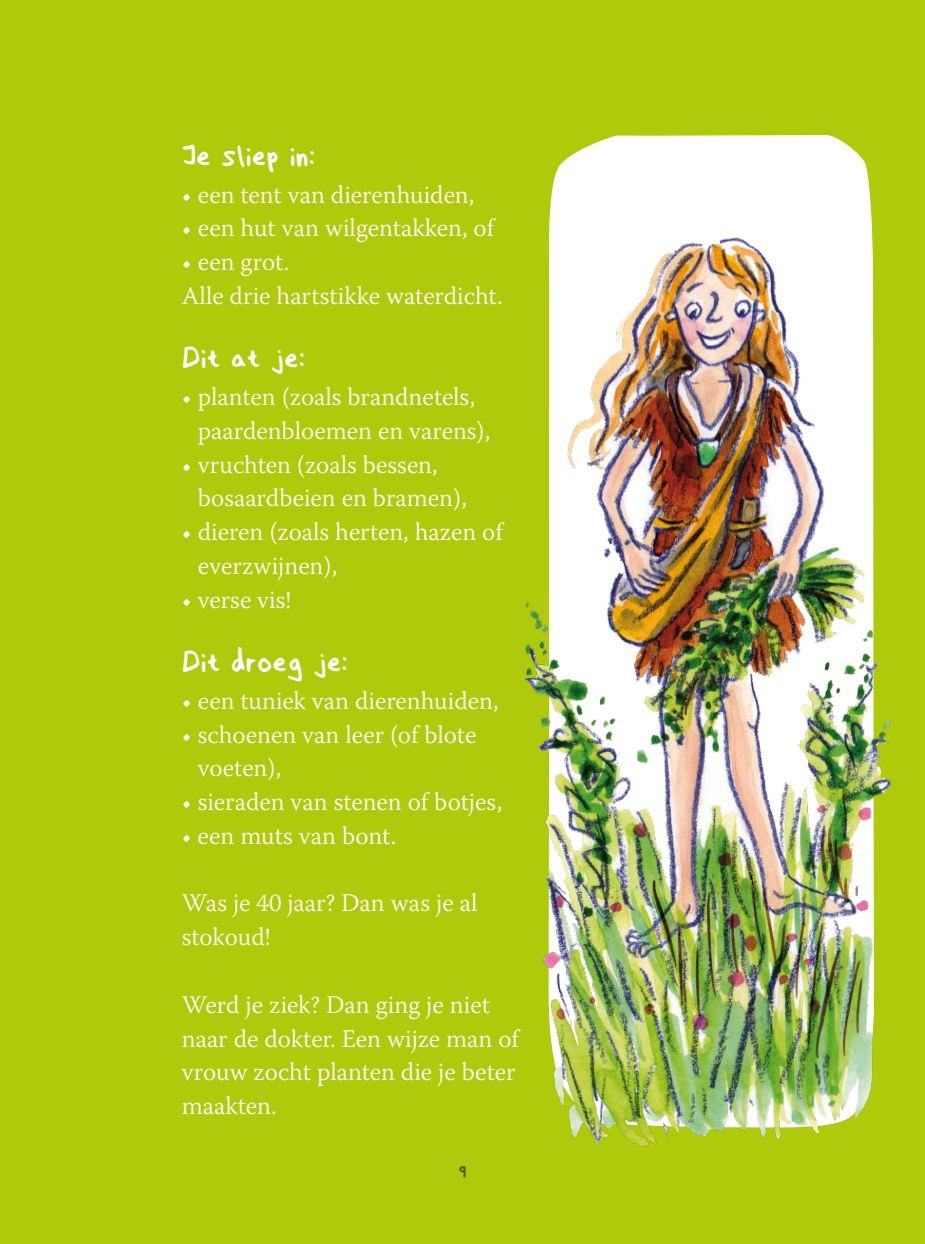
<style>
.page{position:relative;width:925px;height:1244px;background:#afca0b}
.page>*{position:absolute;margin:0;border:0;box-sizing:border-box;transform-origin:0 0}
.PT{font:40.5px "Sofia Handwritten";color:#fff}
.t1{font:27px "Sofia Handwritten";color:#585c05}
.PT-2{font:300 25.2px/33.8px "Warnock Pro";color:#fff}
</style>
<div class="page">
<svg style="left:549px;top:135px;width:324px;height:98px;fill:#fff"></svg>
<img style="left:524px;top:233px;width:368px;height:915px">
<p class="PT" style="left:182px;top:137px;width:135px">Je sliep in:</p>
<p class="PT-2" style="left:182px;top:177px;width:294px">• een tent van dierenhuiden,</p>
<p class="PT-2" style="left:182px;top:211px;width:314px">• een hut van wilgentakken, of</p>
<p class="PT-2" style="left:182px;top:244px;width:109px">• een grot.</p>
<p class="PT-2" style="left:182px;top:278px;width:322px">Alle drie hartstikke waterdicht.</p>
<p class="PT" style="left:182px;top:339px;width:124px">Dit at je:</p>
<p class="PT-2" style="left:182px;top:379px;width:295px">• planten (zoals brandnetels,</p>
<p class="PT-2" style="left:198px;top:413px;width:294px">paardenbloemen en varens),</p>
<p class="PT-2" style="left:182px;top:447px;width:257px">• vruchten (zoals bessen,</p>
<p class="PT-2" style="left:198px;top:481px;width:271px">bosaardbeien en bramen),</p>
<p class="PT-2" style="left:198px;top:514px;width:306px;text-indent:-16px">• dieren (zoals herten, hazen of everzwijnen),</p>
<p class="PT-2" style="left:182px;top:582px;width:111px">• verse vis!</p>
<p class="PT" style="left:182px;top:643px;width:167px">Dit droeg je:</p>
<p class="PT-2" style="left:182px;top:683px;width:318px">• een tuniek van dierenhuiden,</p>
<p class="PT-2" style="left:198px;top:717px;width:280px;text-indent:-16px">• schoenen van leer (of blote voeten),</p>
<p class="PT-2" style="left:182px;top:784px;width:322px">• sieraden van stenen of botjes,</p>
<p class="PT-2" style="left:182px;top:818px;width:216px">• een muts van bont.</p>
<p class="PT-2" style="left:182px;top:886px;width:297px">Was je 40 jaar? Dan was je al stokoud!</p>
<p class="PT-2" style="left:182px;top:987px;width:339px">Werd je ziek? Dan ging je niet naar de dokter. Een wijze man of vrouw zocht planten die je beter maakten.</p>
<p class="t1" style="left:458px;top:1160px;width:10px">9</p>
</div>
